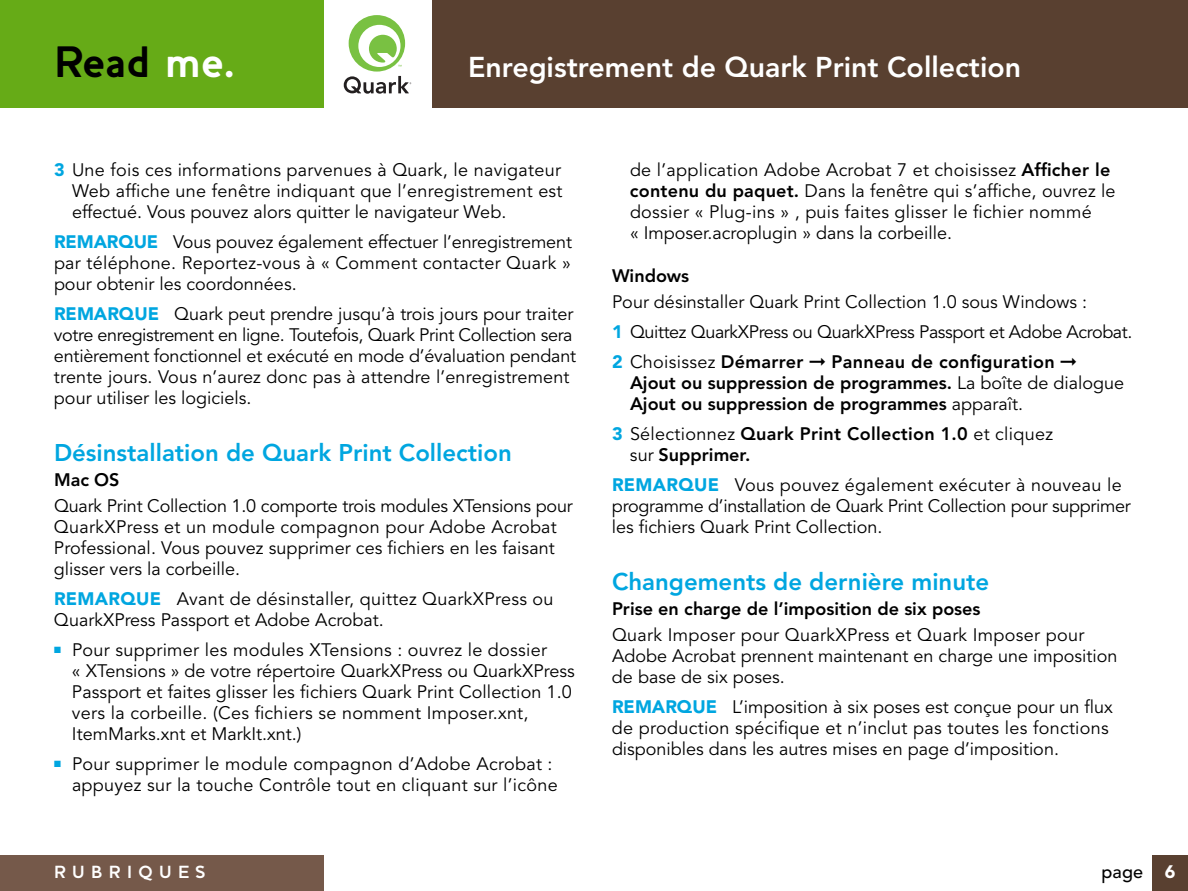
<style>
.page{position:relative;width:1188px;height:891px;background:#fff}
.page>*{position:absolute;margin:0;border:0;box-sizing:border-box;transform-origin:0 0}
.t1{font:700 45px "Houschka";letter-spacing:-.005em;color:#000}
.t2{font:800 28.5px "Avenir LT Std";color:#fff}
.t3{font:800 24px "Avenir LT Std";color:#00a6e0}
.t4{font:18px/21px "Avenir LT Std";color:#000}
.t5{font:18px/30px "Avenir LT Std";letter-spacing:-.02em;color:#000}
.t6{font:800 18px/21px "Avenir LT Std";color:#000}
.t7{font:800 18px/21px "Avenir LT Std";letter-spacing:.02em;color:#000}
.t8{font:700 18px "Houschka";letter-spacing:.36em;color:#fff}
.t9{font:500 18px "Avenir LT Std";color:#000}
.s1{color:#fff}
.s2{font-weight:900;color:#00a6e0}
.s3{font-weight:800}
.s4{font-weight:400}
.s5{font-weight:900;color:#fff}
</style>
<div class="page">
<div style="left:1152px;top:855px;width:36px;height:36px;background:#594030"></div>
<svg style="left:344px;top:15px;width:67px;height:79px"></svg>
<div style="left:432px;top:0;width:756px;height:108px;background:#594030"></div>
<div style="left:0;top:855px;width:324px;height:36px;background:#75594a"></div>
<div style="left:0;top:0;width:324px;height:108px;background:#66ab17"></div>
<h1 class="t1" style="left:54px;top:47px;width:182px">Read <span class="s1">me.</span></h1>
<h2 class="t2" style="left:468px;top:56px;width:555px">Enregistrement de Quark Print Collection</h2>
<p class="t4" style="left:72px;top:160px;width:492px;text-align:justify;text-indent:-18px"><span class="s2">3</span> Une fois ces informations parvenues à Quark, le navigateur Web affiche une fenêtre indiquant que l’enregistrement est effectué. Vous pouvez alors quitter le navigateur Web.</p>
<p class="t4" style="left:54px;top:232px;width:520px;text-align:justify"><span class="s2">REMARQUE</span> Vous pouvez également effectuer l’enregistrement par téléphone. Reportez-vous à « Comment contacter Quark » pour obtenir les coordonnées.</p>
<p class="t4" style="left:54px;top:304px;width:524px"><span class="s2">REMARQUE</span> Quark peut prendre jusqu’à trois jours pour traiter votre enregistrement en ligne. Toutefois, Quark Print Collection sera entièrement fonctionnel et exécuté en mode d’évaluation pendant trente jours. Vous n’aurez donc pas à attendre l’enregistrement pour utiliser les logiciels.</p>
<h3 class="t3" style="left:54px;top:442px;width:459px">Désinstallation de Quark Print Collection</h3>
<p class="t6" style="left:54px;top:471px;width:67px">Mac OS</p>
<p class="t4" style="left:54px;top:496px;width:520px">Quark Print Collection 1.0 comporte trois modules XTensions pour QuarkXPress et un module compagnon pour Adobe Acrobat Professional. Vous pouvez supprimer ces fichiers en les faisant glisser vers la corbeille.</p>
<p class="t4" style="left:54px;top:589px;width:501px"><span class="s2">REMARQUE</span> Avant de désinstaller, quittez QuarkXPress ou<br>QuarkXPress Passport et Adobe Acrobat.</p>
<p class="t4" style="left:72px;top:640px;width:504px;text-indent:-18px"><sup>■</sup> Pour supprimer les modules XTensions : ouvrez le dossier<br>« XTensions » de votre répertoire QuarkXPress ou QuarkXPress Passport et faites glisser les fichiers Quark Print Collection 1.0 vers la corbeille. (Ces fichiers se nomment Imposer.xnt, ItemMarks.xnt et MarkIt.xnt.)</p>
<p class="t4" style="left:54px;top:754px;width:505px;text-align:right"><sup>■</sup> Pour supprimer le module compagnon d’Adobe Acrobat : appuyez sur la touche Contrôle tout en cliquant sur l’icône</p>
<p class="t4" style="left:630px;top:160px;width:487px">de l’application Adobe Acrobat 7 et choisissez <span class="s3">Afficher le contenu du paquet.</span> Dans la fenêtre qui s’affiche, ouvrez le dossier « Plug-ins » , puis faites glisser le fichier nommé<br>« Imposer.acroplugin » dans la corbeille.</p>
<p class="t6" style="left:612px;top:267px;width:79px">Windows</p>
<p class="t5" style="left:612px;top:288px;width:522px">Pour désinstaller Quark Print Collection 1.0 sous Windows :<br><span class="s2">1</span> Quittez QuarkXPress ou QuarkXPress Passport et Adobe Acrobat.<br><span class="s2">2</span> Choisissez <span class="s3">Démarrer</span> ➞ <span class="s3">Panneau de configuration</span> ➞</p>
<p class="t6" style="left:630px;top:373px;width:496px">Ajout ou suppression de programmes. <span class="s4">La boîte de dialogue<br></span>Ajout ou suppression de programmes <span class="s4">apparaît.</span></p>
<p class="t7" style="left:630px;top:424px;width:425px;text-indent:-18px"><span class="s2">3</span> <span class="s4">Sélectionnez</span> Quark Print Collection 1.0 <span class="s4">et cliquez sur</span> Supprimer.</p>
<p class="t4" style="left:612px;top:475px;width:520px"><span class="s2">REMARQUE</span> Vous pouvez également exécuter à nouveau le programme d’installation de Quark Print Collection pour supprimer les fichiers Quark Print Collection.</p>
<h3 class="t3" style="left:612px;top:571px;width:379px">Changements de dernière minute</h3>
<p class="t6" style="left:612px;top:600px;width:370px">Prise en charge de l’imposition de six poses</p>
<p class="t4" style="left:612px;top:625px;width:507px">Quark Imposer pour QuarkXPress et Quark Imposer pour<br>Adobe Acrobat prennent maintenant en charge une imposition de base de six poses.</p>
<p class="t4" style="left:612px;top:697px;width:502px"><span class="s2">REMARQUE</span> L’imposition à six poses est conçue pour un flux de production spécifique et n’inclut pas toutes les fonctions disponibles dans les autres mises en page d’imposition.</p>
<p class="t8" style="left:54px;top:865px;width:153px">RUBRIQUES</p>
<p class="t9" style="left:1102px;top:865px;width:75px">page <span class="s5">6</span></p>
</div>
